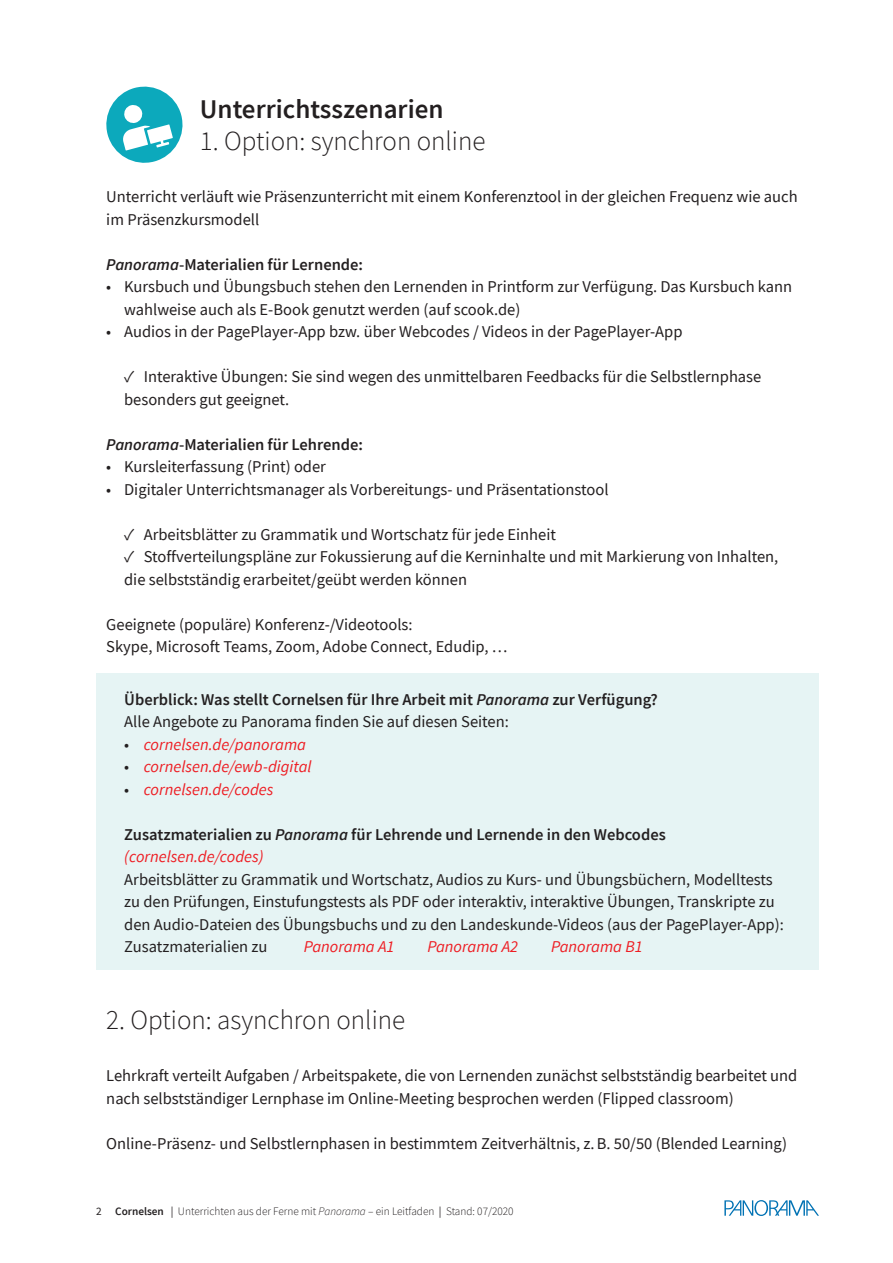
<style>
.page{position:relative;width:893px;height:1263px;background:#fff}
.page>*{position:absolute;margin:0;border:0;box-sizing:border-box;transform-origin:0 0}
.t1{font:300 27px "CV Source Sans";color:#231f20}
.t2{font:600 27px "CV Source Sans";color:#231f20}
.t3{font:16.5px/22.5px "CV Source Sans";color:#231f20}
.t4{font:600 16.5px/22.5px "CV Source Sans";color:#231f20}
.t5{font:italic 16.5px "CV Source Sans";color:#ee1d23}
.t6{font:300 11.25px "CV Source Sans";color:#231f20}
.s1{font-style:italic}
.s2{font-weight:400}
.s3{font-style:normal;color:#231f20}
.s4{font-weight:400;font-style:italic;color:#ee1d23}
.s5{font-weight:600}
</style>
<div class="page">
<svg style="left:724px;top:1200px;width:95px;height:16px"></svg>
<div style="left:96px;top:673px;width:723px;height:296px;background:#e6f4f4"></div>
<svg style="left:106px;top:86px;width:77px;height:77px"></svg>
<h1 class="t2" style="left:200px;top:91px;width:245px">Unterrichtsszenarien</h1>
<h1 class="t1" style="left:200px;top:124px;width:287px">1. Option: synchron online</h1>
<p class="t3" style="left:106px;top:185px;width:693px">Unterricht verläuft wie Präsenzunterricht mit einem Konferenztool in der gleichen Frequenz wie auch im Präsenzkursmodell</p>
<p class="t4" style="left:106px;top:253px;width:258px"><span class="s1">Panorama</span>-Materialien für Lernende:</p>
<p class="t3" style="left:124px;top:275px;width:670px;text-indent:-18px">• Kursbuch und Übungsbuch stehen den Lernenden in Printform zur Verfügung. Das Kursbuch kann wahlweise auch als E-Book genutzt werden (auf scook.de)</p>
<p class="t3" style="left:106px;top:320px;width:578px">• Audios in der PagePlayer-App bzw. über Webcodes / Videos in der PagePlayer-App</p>
<p class="t3" style="left:124px;top:365px;width:639px">✓ Interaktive Übungen: Sie sind wegen des unmittelbaren Feedbacks für die Selbstlernphase besonders gut geeignet.</p>
<p class="t4" style="left:106px;top:433px;width:258px"><span class="s1">Panorama</span>-Materialien für Lehrende:</p>
<p class="t3" style="left:106px;top:455px;width:221px">• Kursleiterfassung (Print) oder</p>
<p class="t3" style="left:106px;top:478px;width:504px">• Digitaler Unterrichtsmanager als Vorbereitungs- und Präsentationstool</p>
<p class="t3" style="left:124px;top:523px;width:433px">✓ Arbeitsblätter zu Grammatik und Wortschatz für jede Einheit</p>
<p class="t3" style="left:124px;top:545px;width:656px">✓ Stoffverteilungspläne zur Fokussierung auf die Kerninhalte und mit Markierung von Inhalten, die selbstständig erarbeitet/geübt werden können</p>
<p class="t3" style="left:106px;top:613px;width:403px">Geeignete (populäre) Konferenz-/Videotools:<br>Skype, Microsoft Teams, Zoom, Adobe Connect, Edudip, …</p>
<p class="t4" style="left:124px;top:688px;width:535px">Überblick: Was stellt Cornelsen für Ihre Arbeit mit <span class="s1">Panorama</span> zur Verfügung?<br><span class="s2">Alle Angebote zu Panorama finden Sie auf diesen Seiten:</span></p>
<p class="t5" style="left:124px;top:734px;width:183px"><span class="s3">•</span> cornelsen.de/panorama</p>
<p class="t5" style="left:124px;top:756px;width:189px"><span class="s3">•</span> cornelsen.de/ewb-digital</p>
<p class="t5" style="left:124px;top:779px;width:151px"><span class="s3">•</span> cornelsen.de/codes</p>
<p class="t4" style="left:124px;top:823px;width:543px">Zusatzmaterialien zu <span class="s1">Panorama</span> für Lehrende und Lernende in den Webcodes <span class="s4">(cornelsen.de/codes)</span></p>
<p class="t3" style="left:124px;top:868px;width:661px">Arbeitsblätter zu Grammatik und Wortschatz, Audios zu Kurs- und Übungsbüchern, Modelltests zu den Prüfungen, Einstufungstests als PDF oder interaktiv, interaktive Übungen, Transkripte zu den Audio-Dateien des Übungsbuchs und zu den Landeskunde-Videos (aus der PagePlayer-App):<br>Zusatzmaterialien zu</p>
<p class="t5" style="left:304px;top:936px;width:92px">Panorama A1</p>
<p class="t5" style="left:427px;top:936px;width:92px">Panorama A2</p>
<p class="t5" style="left:551px;top:936px;width:93px">Panorama B1</p>
<h1 class="t1" style="left:106px;top:1003px;width:300px">2. Option: asynchron online</h1>
<p class="t3" style="left:106px;top:1064px;width:693px">Lehrkraft verteilt Aufgaben / Arbeitspakete, die von Lernenden zunächst selbstständig bearbeitet und nach selbstständiger Lernphase im Online-Meeting besprochen werden (Flipped classroom)</p>
<p class="t3" style="left:106px;top:1132px;width:682px">Online-Präsenz- und Selbstlernphasen in bestimmtem Zeitverhältnis, z.B. 50/50 (Blended Learning)</p>
<p class="t6" style="left:96px;top:1204px;width:419px"><span class="s2">2</span> <span class="s5">Cornelsen</span> <span class="s2">|</span> Unterrichten aus der Ferne mit <span class="s1">Panorama</span> – ein Leitfaden <span class="s2">|</span> Stand: 07/2020</p>
</div>
